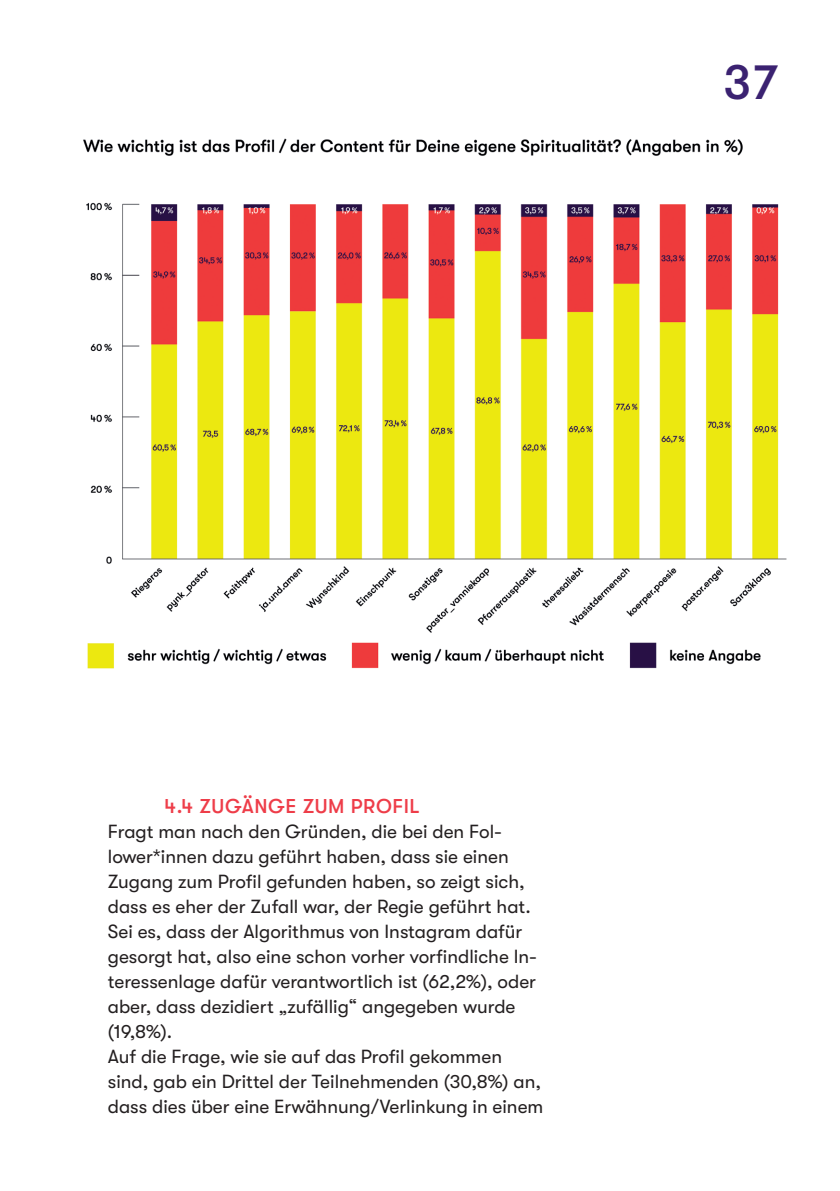
<style>
.page{position:relative;width:840px;height:1191px;background:#fff}
.page>*{position:absolute;margin:0;border:0;box-sizing:border-box;transform-origin:0 0}
.t1{font:500 48px "GT Walsheim Pro";color:#3b2271}
.t2{font:500 20px "GT Walsheim Pro";letter-spacing:.03em;color:#ee3d49}
.Fließtext{font:19px/25px "GT Walsheim Pro";color:#231f20}
</style>
<div class="page">
<img style="left:83px;top:138px;width:704px;height:531px">
<h1 class="t1" style="left:723px;top:56px;width:55px">37</h1>
<h1 class="t2" style="left:164px;top:794px;width:256px">4.4 ZUGÄNGE ZUM PROFIL</h1>
<p class="Fließtext" style="left:108px;top:818px;width:430px">Fragt man nach den Gründen, die bei den Fol&shy;lower*innen dazu geführt haben, dass sie einen Zugang zum Profil gefunden haben, so zeigt sich, dass es eher der Zufall war, der Regie geführt hat.<br>Sei es, dass der Algorithmus von Instagram dafür gesorgt hat, also eine schon vorher vorfindliche In&shy;teressenlage dafür verantwortlich ist (62,2%), oder aber, dass dezidiert „zufällig“ angegeben wurde (19,8%).</p>
<p class="Fließtext" style="left:108px;top:1043px;width:437px">Auf die Frage, wie sie auf das Profil gekommen sind, gab ein Drittel der Teilnehmenden (30,8%) an, dass dies über eine Erwähnung/Verlinkung in einem</p>
</div>
